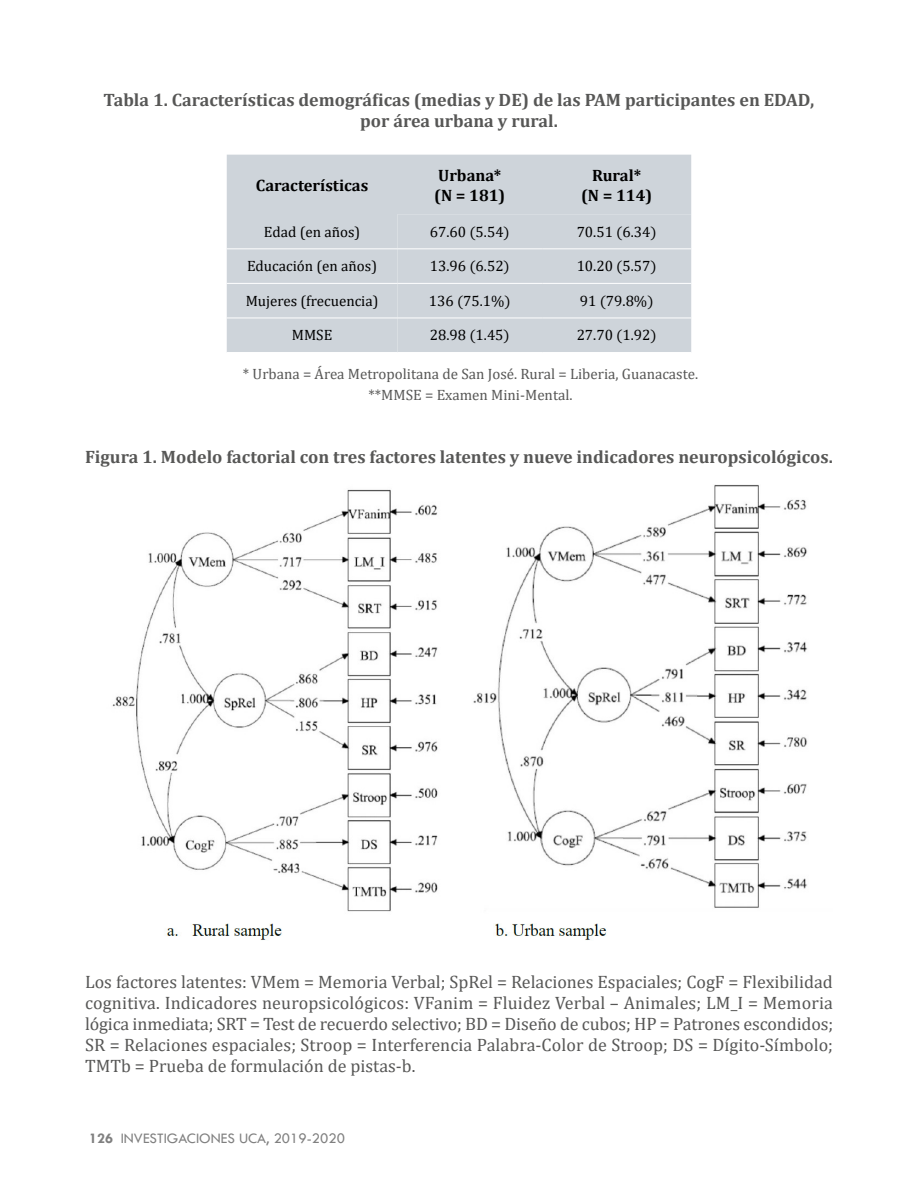
<style>
.page{position:relative;width:918px;height:1188px;background:#fff}
.page>*{position:absolute;margin:0;border:0;box-sizing:border-box;transform-origin:0 0}
.t1{font:18px/21px "Cambria";color:#575756;text-align:justify}
.t2{font:700 18px/21px "Cambria";color:#575756;text-align:center}
.t3{font:700 16.5px/19.8px "Cambria";color:#000}
.t4{font:15px "Cambria Math";color:#000}
.t5{font:15px/21px "Cambria";color:#575756;text-align:center}
.t6{font:15px "Cambria";color:#000}
.t7{font:15px "Tw Cen";color:#808080}
.s1{font-weight:700}
</style>
<div class="page">
<div style="left:227px;top:155px;width:464px;height:197px;background:#ced4da"></div>
<div style="left:397px;top:214px;width:294px;height:138px;background:#ced4da"></div>
<hr style="left:227px;top:249px;width:170px;height:1px;background:#fff">
<hr style="left:227px;top:283px;width:170px;height:1px;background:#fff">
<hr style="left:227px;top:318px;width:170px;height:1px;background:#fff">
<hr style="left:397px;top:249px;width:145px;height:1px;background:#fff">
<hr style="left:542px;top:249px;width:149px;height:1px;background:#fff">
<hr style="left:397px;top:283px;width:145px;height:1px;background:#fff">
<hr style="left:542px;top:283px;width:149px;height:1px;background:#fff">
<hr style="left:397px;top:318px;width:145px;height:1px;background:#fff">
<hr style="left:542px;top:318px;width:149px;height:1px;background:#fff">
<img style="left:112px;top:484px;width:696px;height:456px">
<p class="t2" style="left:104px;top:89px;width:712px">Tabla 1. Características demográficas (medias y DE) de las PAM participantes en EDAD, por área urbana y rural.</p>
<p class="t3" style="left:256px;top:175px;width:114px">Características</p>
<p class="t3" style="left:434px;top:165px;width:72px">Urbana* (N = 181)</p>
<p class="t3" style="left:581px;top:165px;width:72px;text-align:center">Rural* (N = 114)</p>
<p class="t6" style="left:264px;top:223px;width:98px">Edad (en años)</p>
<p class="t4" style="left:430px;top:223px;width:82px">67.60 (5.54)</p>
<p class="t4" style="left:577px;top:223px;width:82px">70.51 (6.34)</p>
<p class="t6" style="left:247px;top:257px;width:132px">Educación (en años)</p>
<p class="t4" style="left:430px;top:257px;width:82px">13.96 (6.52)</p>
<p class="t4" style="left:577px;top:257px;width:82px">10.20 (5.57)</p>
<p class="t6" style="left:246px;top:292px;width:134px">Mujeres (frecuencia)</p>
<p class="t4" style="left:429px;top:292px;width:84px">136 (75.1%)</p>
<p class="t4" style="left:580px;top:292px;width:75px">91 (79.8%)</p>
<p class="t6" style="left:292px;top:326px;width:42px">MMSE</p>
<p class="t4" style="left:430px;top:326px;width:82px">28.98 (1.45)</p>
<p class="t4" style="left:577px;top:326px;width:82px">27.70 (1.92)</p>
<p class="t5" style="left:243px;top:363px;width:457px">* Urbana = Área Metropolitana de San José. Rural = Liberia, Guanacaste. **MMSE = Examen Mini-Mental.</p>
<p class="t2" style="left:85px;top:446px;width:749px">Figura 1. Modelo factorial con tres factores latentes y nueve indicadores neuropsicológicos.</p>
<p class="t1" style="left:85px;top:971px;width:750px">Los factores latentes: VMem = Memoria Verbal; SpRel = Relaciones Espaciales; CogF = Flexibilidad cognitiva. Indicadores neuropsicológicos: VFanim = Fluidez Verbal – Animales; LM_I = Memoria lógica inmediata; SRT = Test de recuerdo selectivo; BD = Diseño de cubos; HP = Patrones escondidos; SR = Relaciones espaciales; Stroop = Interferencia Palabra-Color de Stroop; DS = Dígito-Símbolo; TMTb = Prueba de formulación de pistas-b.</p>
<p class="t7" style="left:89px;top:1129px;width:257px"><span class="s1">126</span> INVESTIGACIONES UCA, 2019-2020</p>
</div>
